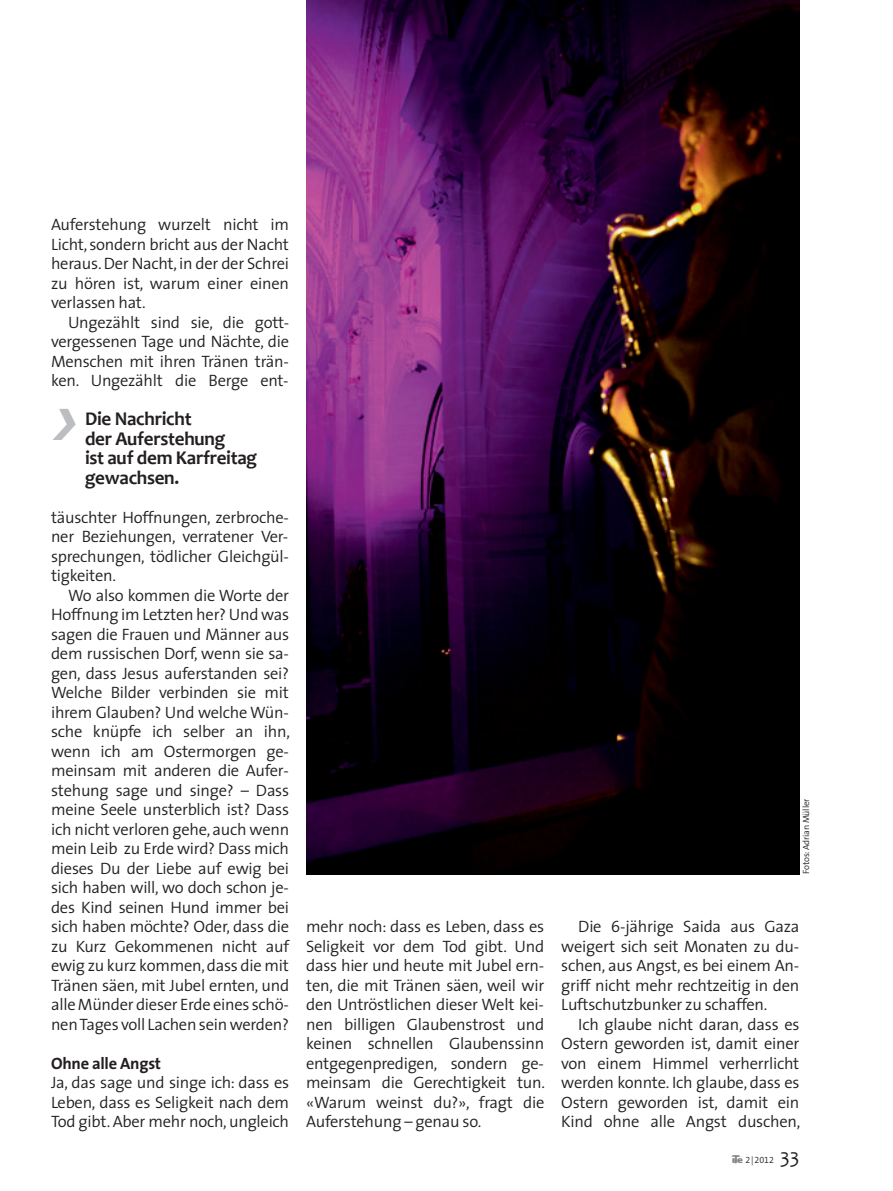
<style>
.page{position:relative;width:893px;height:1191px;background:#fff}
.page>*{position:absolute;margin:0;border:0;box-sizing:border-box;transform-origin:0 0}
.t1{font:21px "Candara";color:#231f20;scale:.94 1}
.t2{font:700 19.5px/19.5px "Candara";letter-spacing:-.015em;color:#231f20}
.t3{font:300 16.5px/19.5px "The Sans SN";letter-spacing:-.015em;color:#231f20;text-align:justify}
.t4{font:700 16.5px "The Sans SN";letter-spacing:-.015em;color:#231f20}
.t5{font:300 9px "The Sans SN";letter-spacing:-.015em;color:#231f20}
.s1{font-family:"Ite Font";font-weight:400;color:#808285}
</style>
<div class="page">
<img style="left:306px;top:0;width:493px;height:874px">
<p class="t3" style="left:51px;top:216px;width:240px">Auferstehung wurzelt nicht im Licht, sondern bricht aus der Nacht heraus. Der Nacht, in der der Schrei zu hören ist, warum einer einen verlassen hat.</p>
<p class="t3" style="left:51px;top:314px;width:240px;text-indent:17px">Ungezählt sind sie, die gott&shy;vergessenen Tage und Nächte, die Menschen mit ihren Tränen trän&shy;ken. Ungezählt die Berge ent-</p>
<p class="t2" style="left:85px;top:409px;width:174px">Die Nachricht<br>der Auferstehung<br>ist auf dem Karfreitag gewachsen.</p>
<p class="t3" style="left:51px;top:509px;width:239px">täuschter Hoffnungen, zerbroche&shy;ner Beziehungen, verratener Ver&shy;sprechungen, tödlicher Gleichgül&shy;tigkeiten.</p>
<p class="t3" style="left:51px;top:587px;width:240px;text-indent:17px">Wo also kommen die Worte der Hoffnung im Letzten her? Und was sagen die Frauen und Männer aus dem russischen Dorf, wenn sie sa&shy;gen, dass Jesus auferstanden sei?<br>Welche Bilder verbinden sie mit ihrem Glauben? Und welche Wün&shy;sche knüpfe ich selber an ihn, wenn ich am Ostermorgen ge&shy;meinsam mit anderen die Aufer&shy;stehung sage und singe? – Dass meine Seele unsterblich ist? Dass ich nicht verloren gehe, auch wenn mein Leib zu Erde wird? Dass mich dieses Du der Liebe auf ewig bei sich haben will, wo doch schon je&shy;des Kind seinen Hund immer bei sich haben möchte? Oder, dass die zu Kurz Gekommenen nicht auf ewig zu kurz kommen, dass die mit Tränen säen, mit Jubel ernten, und alle Münder dieser Erde eines schö&shy;nen Tages voll Lachen sein werden?</p>
<p class="t4" style="left:51px;top:1057px;width:112px">Ohne alle Angst</p>
<p class="t3" style="left:51px;top:1074px;width:240px">Ja, das sage und singe ich: dass es Leben, dass es Seligkeit nach dem Tod gibt. Aber mehr noch, ungleich</p>
<p class="t3" style="left:306px;top:918px;width:240px">mehr noch: dass es Leben, dass es Seligkeit vor dem Tod gibt. Und dass hier und heute mit Jubel ern&shy;ten, die mit Tränen säen, weil wir den Untröstlichen dieser Welt kei&shy;nen billigen Glaubenstrost und keinen schnellen Glaubenssinn entgegenpredigen, sondern ge&shy;meinsam die Gerechtigkeit tun. «Warum weinst du?», fragt die Auferstehung – genau so.</p>
<p class="t5" style="left:802px;top:874px;width:77px;rotate:-90deg">Fotos: Adrian Müller</p>
<p class="t3" style="left:561px;top:918px;width:240px;text-indent:17px">Die 6-jährige Saida aus Gaza weigert sich seit Monaten zu du&shy;schen, aus Angst, es bei einem An&shy;griff nicht mehr rechtzeitig in den Luftschutzbunker zu schaffen.</p>
<p class="t3" style="left:561px;top:1016px;width:240px;text-indent:17px">Ich glaube nicht daran, dass es Ostern geworden ist, damit einer von einem Himmel verherrlicht werden konnte. Ich glaube, dass es Ostern geworden ist, damit ein Kind ohne alle Angst duschen,</p>
<p class="t5" style="left:732px;top:1156px;width:44px"><span class="s1">a</span> 2|2012</p>
<p class="t1" style="left:780px;top:1143px;width:22px">33</p>
</div>
